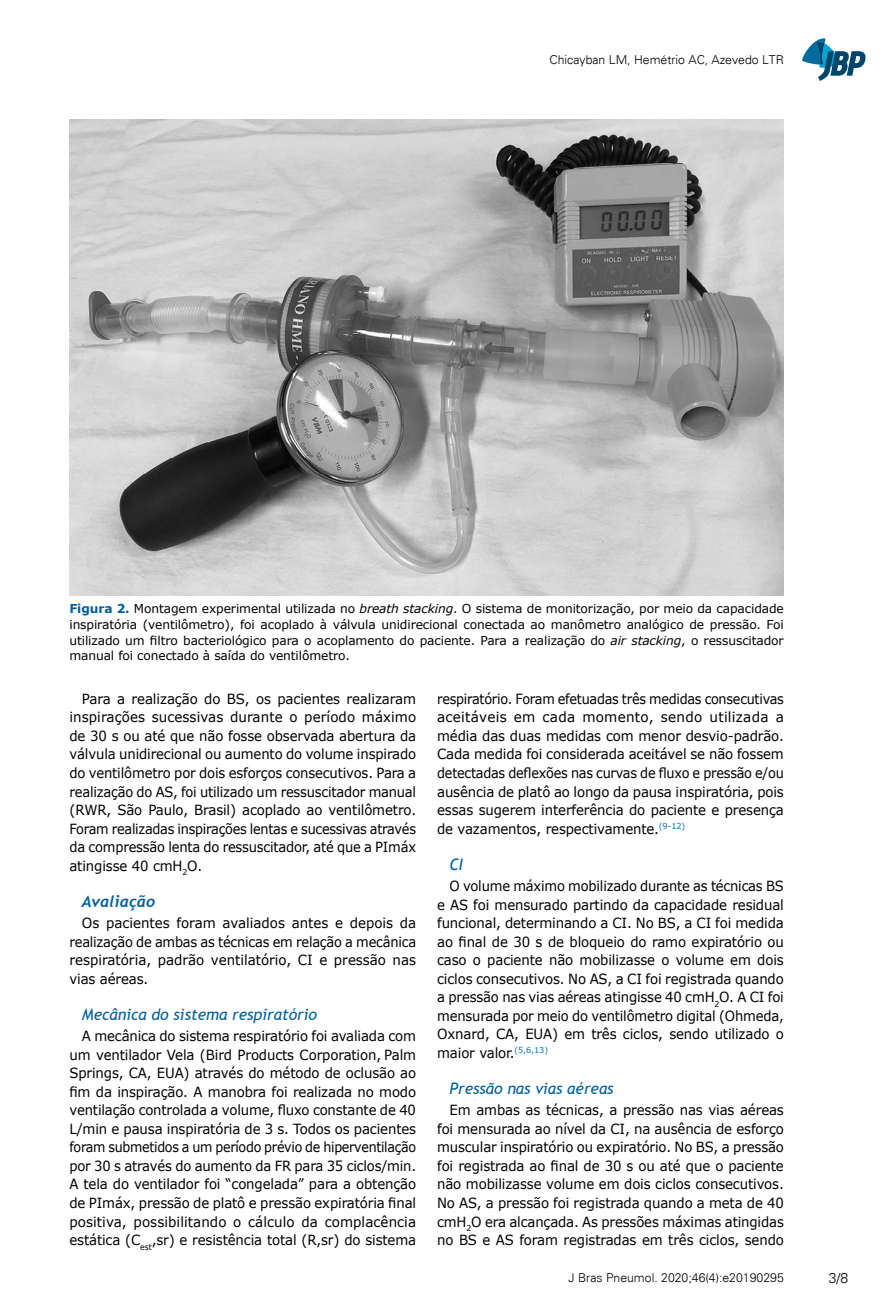
<style>
.page{position:relative;width:893px;height:1315px;background:#fff}
.page>*{position:absolute;margin:0;border:0;box-sizing:border-box;transform-origin:0 0}
.t1{font:italic 15.75px "Trebuchet MS";color:#01609a}
.t2{font:italic 700 15.75px "Trebuchet";color:#01609a}
.t3{font:14px/18.6px "Verdana";letter-spacing:-.01em;color:#000;text-align:justify;scale:.95 1}
.t4{font:14px/18.6px "Verdana";letter-spacing:-.01em;color:#000;text-align:justify;scale:.93 1}
.t5{font:14px/18.6px "Verdana";letter-spacing:-.01em;color:#000;text-align:justify;scale:.92 1}
.t6{font:14px/18.6px "Verdana";letter-spacing:-.01em;color:#000;text-align:justify;scale:.96 1}
.t7{font:300 14px "Univers";color:#000}
.t8{font:12.25px/15.8px "Verdana";letter-spacing:-.01em;color:#000;text-align:justify}
.t9{font:300 12.25px "Univers";color:#000}
.s1{font-weight:700;color:#01609a}
.s2{font-style:italic}
</style>
<div class="page">
<svg style="left:802px;top:38px;width:64px;height:43px"></svg>
<img style="left:69px;top:119px;width:715px;height:476px">
<p class="t9" style="left:550px;top:52px;width:236px">Chicayban LM, Hemétrio AC, Azevedo LTR</p>
<p class="t8" style="left:69px;top:601px;width:716px"><span class="s1">Figura 2.</span> Montagem experimental utilizada no <span class="s2">breath stacking</span>. O sistema de monitorização, por meio da capacidade inspiratória (ventilômetro), foi acoplado à válvula unidirecional conectada ao manômetro analógico de pressão. Foi utilizado um filtro bacteriológico para o acoplamento do paciente. Para a realização do <span class="s2">air stacking</span>, o ressuscitador manual foi conectado à saída do ventilômetro.</p>
<p class="t3" style="left:69px;top:689px;width:366px;text-indent:12px">Para a realização do BS, os pacientes realizaram inspirações sucessivas durante o período máximo de 30 s ou até que não fosse observada abertura da válvula unidirecional ou aumento do volume inspirado do ventilômetro por dois esforços consecutivos. Para a realização do AS, foi utilizado um ressuscitador manual (RWR, São Paulo, Brasil) acoplado ao ventilômetro.<br>Foram realizadas inspirações lentas e sucessivas através da compressão lenta do ressuscitador, até que a PImáx atingisse 40 cmH<sub>2</sub>O.</p>
<p class="t2" style="left:82px;top:892px;width:75px">Avaliação</p>
<p class="t6" style="left:69px;top:914px;width:363px;text-indent:12px">Os pacientes foram avaliados antes e depois da realização de ambas as técnicas em relação a mecânica respiratória, padrão ventilatório, CI e pressão nas vias aéreas.</p>
<p class="t1" style="left:82px;top:1005px;width:237px">Mecânica do sistema respiratório</p>
<p class="t3" style="left:69px;top:1027px;width:366px;text-indent:12px">A mecânica do sistema respiratório foi avaliada com um ventilador Vela (Bird Products Corporation, Palm Springs, CA, EUA) através do método de oclusão ao fim da inspiração. A manobra foi realizada no modo ventilação controlada a volume, fluxo constante de 40<br>L/min e pausa inspiratória de 3 s. Todos os pacientes foram submetidos a um período prévio de hiperventilação por 30 s através do aumento da FR para 35 ciclos/min.<br>A tela do ventilador foi “congelada” para a obtenção de PImáx, pressão de platô e pressão expiratória final positiva, possibilitando o cálculo da complacência estática (C<sub>est</sub>,sr) e resistência total (R,sr) do sistema</p>
<p class="t5" style="left:437px;top:689px;width:378px">respiratório. Foram efetuadas três medidas consecutivas aceitáveis em cada momento, sendo utilizada a média das duas medidas com menor desvio-padrão.<br>Cada medida foi considerada aceitável se não fossem detectadas deflexões nas curvas de fluxo e pressão e/ou ausência de platô ao longo da pausa inspiratória, pois essas sugerem interferência do paciente e presença de vazamentos, respectivamente.<sup>(9-12)</sup></p>
<p class="t1" style="left:450px;top:855px;width:15px">CI</p>
<p class="t4" style="left:437px;top:877px;width:374px;text-indent:12px">O volume máximo mobilizado durante as técnicas BS e AS foi mensurado partindo da capacidade residual funcional, determinando a CI. No BS, a CI foi medida ao final de 30 s de bloqueio do ramo expiratório ou caso o paciente não mobilizasse o volume em dois ciclos consecutivos. No AS, a CI foi registrada quando a pressão nas vias aéreas atingisse 40 cmH<sub>2</sub>O. A CI foi mensurada por meio do ventilômetro digital (Ohmeda, Oxnard, CA, EUA) em três ciclos, sendo utilizado o maior valor.<sup>(5,6,13)</sup></p>
<p class="t1" style="left:450px;top:1079px;width:166px">Pressão nas vias aéreas</p>
<p class="t3" style="left:437px;top:1101px;width:367px;text-indent:12px">Em ambas as técnicas, a pressão nas vias aéreas foi mensurada ao nível da CI, na ausência de esforço muscular inspiratório ou expiratório. No BS, a pressão foi registrada ao final de 30 s ou até que o paciente não mobilizasse volume em dois ciclos consecutivos.<br>No AS, a pressão foi registrada quando a meta de 40 cmH<sub>2</sub>O era alcançada. As pressões máximas atingidas no BS e AS foram registradas em três ciclos, sendo</p>
<p class="t9" style="left:569px;top:1270px;width:217px">J Bras Pneumol. 2020;46(4):e20190295</p>
<p class="t7" style="left:829px;top:1269px;width:21px">3/8</p>
</div>
